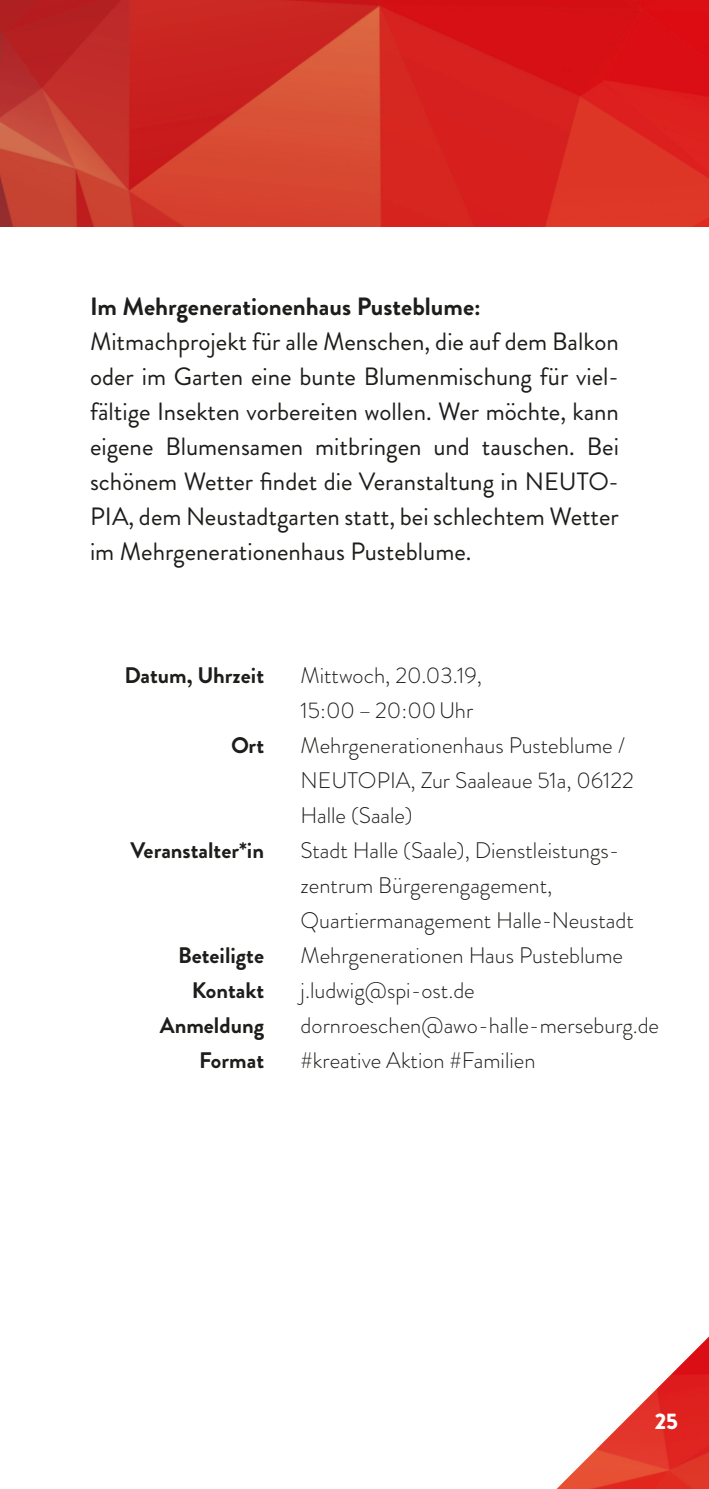
<style>
.page{position:relative;width:709px;height:1489px;background:#fff}
.page>*{position:absolute;margin:0;border:0;box-sizing:border-box;transform-origin:0 0}
.t1{font:25px/35px "Brandon Grotesque";color:#1d1d1b;text-align:justify}
.t2{font:700 25px "Brandon Grotesque";color:#1d1d1b}
.t3{font:300 22.5px/35px "Brandon Grotesque";color:#1d1d1b}
.t4{font:700 22.5px "Brandon Grotesque";color:#1d1d1b}
.t5{font:900 22.5px "Brandon Grotesque";color:#fff}
</style>
<div class="page">
<img style="left:557px;top:1336px;width:152px;height:152px">
<img style="left:0;top:0;width:709px;height:227px">
<p class="t2" style="left:90px;top:289px;width:392px">Im Mehrgenerationenhaus Pusteblume:</p>
<p class="t1" style="left:90px;top:324px;width:530px">Mitmachprojekt für alle Menschen, die auf dem Balkon oder im Garten eine bunte Blumenmischung für viel&shy;fältige Insekten vorbereiten wollen. Wer möchte, kann eigene Blumensamen mitbringen und tauschen. Bei schönem Wetter findet die Veranstaltung in NEUTO-PIA, dem Neustadtgarten statt, bei schlechtem Wetter im Mehrgenerationenhaus Pusteblume.</p>
<p class="t4" style="left:124px;top:659px;width:141px">Datum, Uhrzeit</p>
<p class="t4" style="left:231px;top:729px;width:35px">Ort</p>
<p class="t4" style="left:131px;top:834px;width:135px">Veranstalter*in</p>
<p class="t4" style="left:178px;top:939px;width:87px">Beteiligte</p>
<p class="t4" style="left:192px;top:974px;width:74px">Kontakt</p>
<p class="t4" style="left:160px;top:1009px;width:106px">Anmeldung</p>
<p class="t4" style="left:199px;top:1044px;width:67px">Format</p>
<p class="t3" style="left:300px;top:657px;width:183px">Mittwoch, 20.03.19,</p>
<p class="t3" style="left:300px;top:692px;width:174px">15:00–20:00Uhr</p>
<p class="t3" style="left:300px;top:727px;width:335px">Mehrgenerationenhaus Pusteblume /<br>NEUTOPIA, Zur Saaleaue 51a, 06122<br>Halle (Saale)</p>
<p class="t3" style="left:300px;top:832px;width:320px">Stadt Halle (Saale), Dienstleistungs&shy;zentrum Bürgerengagement,</p>
<p class="t3" style="left:300px;top:902px;width:335px">Quartiermanagement Halle-Neustadt<br>Mehrgenerationen Haus Pusteblume</p>
<p class="t3" style="left:300px;top:972px;width:176px">j.ludwig@spi-ost.de</p>
<p class="t3" style="left:300px;top:1007px;width:360px">dornroeschen@awo-halle-merseburg.de</p>
<p class="t3" style="left:300px;top:1042px;width:236px">#kreative Aktion #Familien</p>
<p class="t5" style="left:654px;top:1404px;width:25px">25</p>
</div>
